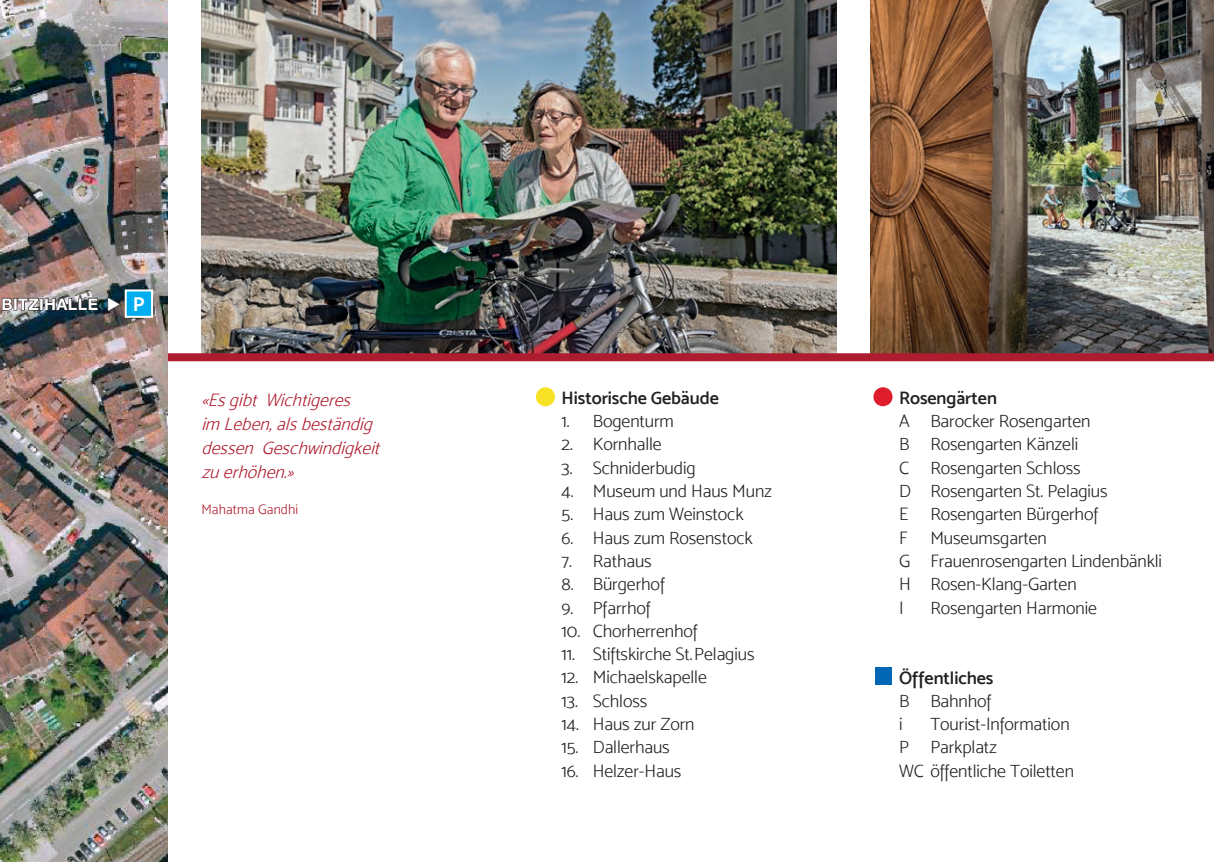
<style>
.page{position:relative;width:1214px;height:862px;background:#fff}
.page>*{position:absolute;margin:0;border:0;box-sizing:border-box;transform-origin:0 0}
.t1{font:20px "Mosk Bold 700";color:#fff}
.t2{font:18px/23.2px "Mosk Light 300";letter-spacing:-.005em;color:#231f20}
.t3{font:italic 18px/24px "Mosk Light 300";color:#ae1d2f}
.t4{font:18px "Mosk Semi Bold 600";letter-spacing:-.005em;color:#231f20}
.t5{font:700 16px "Helvetica Neue";letter-spacing:.025em;color:#fff}
.t6{font:14px "Mosk Light 300";letter-spacing:.01em;color:#ae1d2f}
.s1{font-family:"Mosk Bold 700";font-size:88px;color:#f8e226}
.s2{font-family:"Mosk Bold 700";font-size:88px;color:#de1e2d}
.s3{font-family:"Minion Pro";font-weight:700;font-size:60px;color:#0166b3}
</style>
<div class="page">
<img style="left:201px;top:0;width:635px;height:353px">
<img style="left:870px;top:0;width:343px;height:353px">
<div style="left:0;top:353px;width:1213px;height:8px;background:#ae1d2f"></div>
<img style="left:0;top:0;width:167px;height:862px">
<div style="left:126px;top:290px;width:26px;height:27px;background:#00aeef"></div>
<div style="left:125px;top:289px;width:28px;height:29px;border:2px solid #fff"></div>
<svg style="left:1px;top:294px;width:98px;height:17px"></svg>
<svg style="left:107px;top:295px;width:14px;height:18px"></svg>
<p class="t5" style="left:1px;top:294px;width:121px">BITZIHALLE ◆</p>
<p class="t1" style="left:133px;top:292px;width:13px">P</p>
<p class="t3" style="left:201px;top:387px;width:185px">«Esgibt Wichtigeres<br>im Leben,alsbeständig dessen Geschwindigkeit zuerhöhen.»</p>
<p class="t6" style="left:201px;top:501px;width:98px">Mahatma Gandhi</p>
<p class="t4" style="left:533px;top:387px;width:187px"><span class="s1">•</span> Historische Gebäude</p>
<p class="t2" style="left:561px;top:409px;width:114px">1. Bogenturm</p>
<p class="t2" style="left:561px;top:433px;width:102px">2. Kornhalle</p>
<p class="t2" style="left:561px;top:456px;width:135px">3. Schniderbudig</p>
<p class="t2" style="left:561px;top:479px;width:212px">4. Museum und Haus Munz</p>
<p class="t2" style="left:561px;top:502px;width:183px">5. Haus zum Weinstock</p>
<p class="t2" style="left:561px;top:526px;width:192px">6. Haus zum Rosenstock</p>
<p class="t2" style="left:561px;top:549px;width:92px">7. Rathaus</p>
<p class="t2" style="left:561px;top:572px;width:105px">8. Bürgerhof</p>
<p class="t2" style="left:561px;top:596px;width:91px">9. Pfarrhof</p>
<p class="t2" style="left:561px;top:619px;width:138px">10. Chorherrenhof</p>
<p class="t2" style="left:561px;top:642px;width:194px">11. Stiftskirche St.Pelagius</p>
<p class="t2" style="left:561px;top:665px;width:147px">12. Michaelskapelle</p>
<p class="t2" style="left:561px;top:689px;width:87px">13. Schloss</p>
<p class="t2" style="left:561px;top:712px;width:134px">14. Haus zur Zorn</p>
<p class="t2" style="left:561px;top:735px;width:110px">15. Dallerhaus</p>
<p class="t2" style="left:561px;top:759px;width:121px">16. Helzer-Haus</p>
<p class="t4" style="left:870px;top:387px;width:128px"><span class="s2">•</span> Rosengärten</p>
<p class="t2" style="left:899px;top:409px;width:210px">A Barocker Rosengarten<br>B Rosengarten Känzeli<br>C Rosengarten Schloss<br>D Rosengarten St. Pelagius<br>E Rosengarten Bürgerhof<br>F</p>
<p class="t2" style="left:899px;top:526px;width:264px;text-indent:31px">Museumsgarten<br>G Frauenrosengarten Lindenbänkli<br>H Rosen-Klang-Garten<br>I</p>
<p class="t2" style="left:930px;top:596px;width:168px">Rosengarten Harmonie</p>
<p class="t4" style="left:870px;top:666px;width:124px"><span class="s3">■</span> Öffentliches</p>
<p class="t2" style="left:899px;top:689px;width:94px">B Bahnhof i</p>
<p class="t2" style="left:899px;top:712px;width:176px;text-indent:31px">Tourist-Information<br>P Parkplatz<br>WC öffentliche Toiletten</p>
</div>
